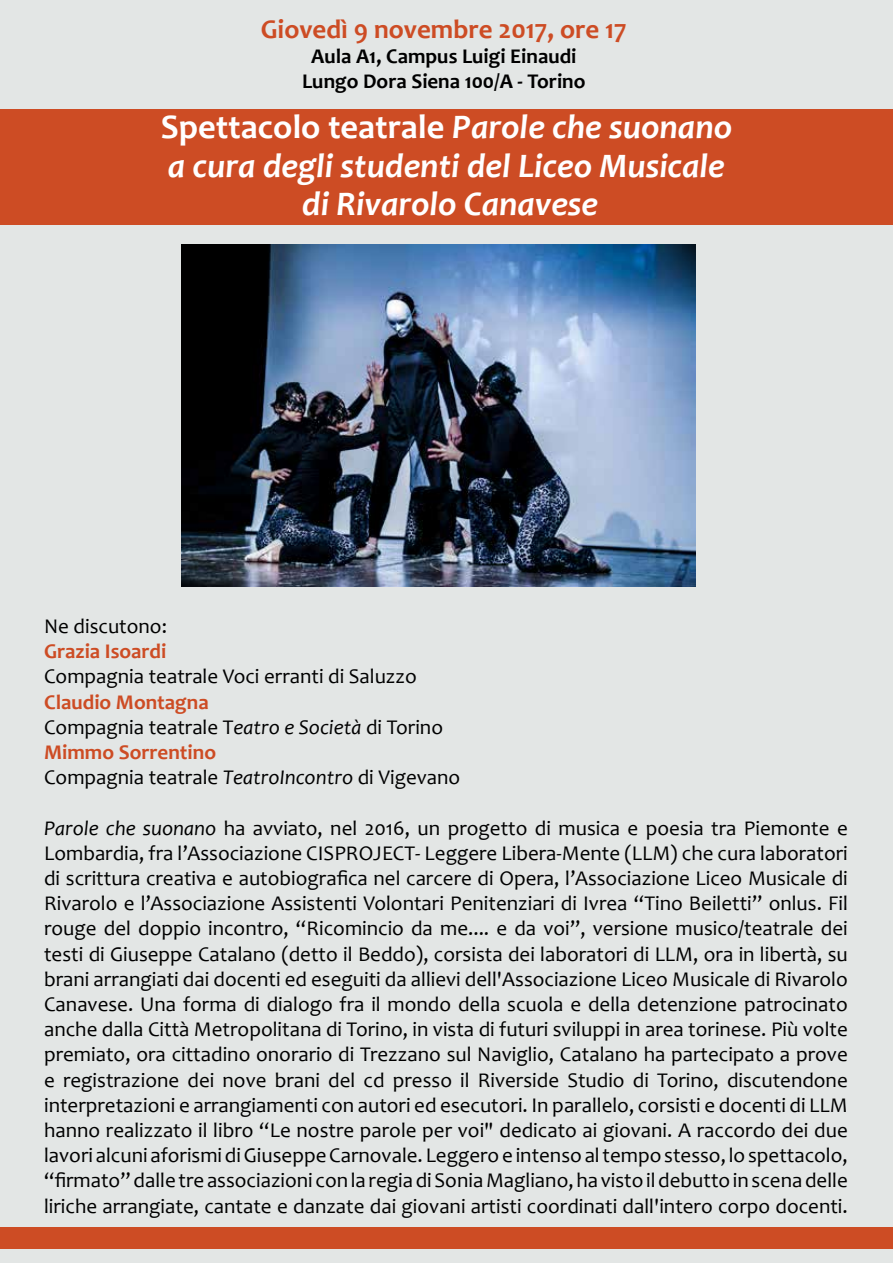
<style>
.page{position:relative;width:893px;height:1263px;background:#e3e6e5}
.page>*{position:absolute;margin:0;border:0;box-sizing:border-box;transform-origin:0 0}
.t1{font:italic 700 34.5px/39px "Candara";color:#fff;text-align:center}
.t2{font:700 27px "Candara";color:#cd4c24}
.t3{font:21px/25.2px "Candara";color:#000}
.t4{font:700 21px/25.2px "Candara";color:#000;text-align:center}
.t5{font:700 21px "Candara";color:#cd4c24}
.s1{font-style:normal}
.s2{font-weight:700;color:#cd4c24}
.s3{font-style:italic}
</style>
<div class="page">
<div style="left:0;top:109px;width:893px;height:116px;background:#cd4c24"></div>
<div style="left:0;top:1228px;width:893px;height:21px;background:#cd4c24"></div>
<img style="left:182px;top:244px;width:514px;height:343px">
<p class="t2" style="left:261px;top:12px;width:368px">Giovedì 9 novembre 2017, ore 17</p>
<p class="t4" style="left:302px;top:43px;width:285px">Aula A1, Campus Luigi Einaudi<br>Lungo Dora Siena 100/A - Torino</p>
<h1 class="t1" style="left:161px;top:106px;width:573px"><span class="s1">Spettacolo teatrale</span> Parole che suonano a cura degli studenti del Liceo Musicale di Rivarolo Canavese</h1>
<p class="t3" style="left:44px;top:613px;width:124px">Ne discutono:</p>
<p class="t5" style="left:44px;top:638px;width:124px">Grazia Isoardi</p>
<p class="t3" style="left:44px;top:664px;width:374px">Compagnia teatrale Voci erranti di Saluzzo</p>
<p class="t3" style="left:44px;top:689px;width:418px"><span class="s2">Claudio Montagna<br></span>Compagnia teatrale T<span class="s3">eatro e Società</span> di Torino<br><span class="s2">Mimmo Sorrentino<br></span>Compagnia teatrale <span class="s3">TeatroIncontro</span> di Vigevano</p>
<p class="t3" style="left:44px;top:815px;width:805px;text-align:justify"><span class="s3">Parole che suonano</span> ha avviato, nel 2016, un progetto di musica e poesia tra Piemonte e Lombardia, fra l’Associazione CISPROJECT- Leggere Libera-Mente (LLM) che cura laboratori di scrittura creativa e autobiografica nel carcere di Opera, l’Associazione Liceo Musicale di Rivarolo e l’Associazione Assistenti Volontari Penitenziari di Ivrea “Tino Beiletti” onlus. Fil rouge del doppio incontro, “Ricomincio da me.... e da voi”, versione musico/teatrale dei testi di Giuseppe Catalano (detto il Beddo), corsista dei laboratori di LLM, ora in libertà, su brani arrangiati dai docenti ed eseguiti da allievi dell'Associazione Liceo Musicale di Rivarolo Canavese. Una forma di dialogo fra il mondo della scuola e della detenzione patrocinato anche dalla Città Metropolitana di Torino, in vista di futuri sviluppi in area torinese. Più volte premiato, ora cittadino onorario di Trezzano sul Naviglio, Catalano ha partecipato a prove e registrazione dei nove brani del cd presso il Riverside Studio di Torino, discutendone interpretazioni e arrangiamenti con autori ed esecutori. In parallelo, corsisti e docenti di LLM hanno realizzato il libro “Le nostre parole per voi" dedicato ai giovani. A raccordo dei due lavori alcuni aforismi di Giuseppe Carnovale. Leggero e intenso al tempo stesso, lo spettacolo, “firmato” dalle tre associazioni con la regia di Sonia Magliano, ha visto il debutto in scena delle liriche arrangiate, cantate e danzate dai giovani artisti coordinati dall'intero corpo docenti.</p>
</div>
